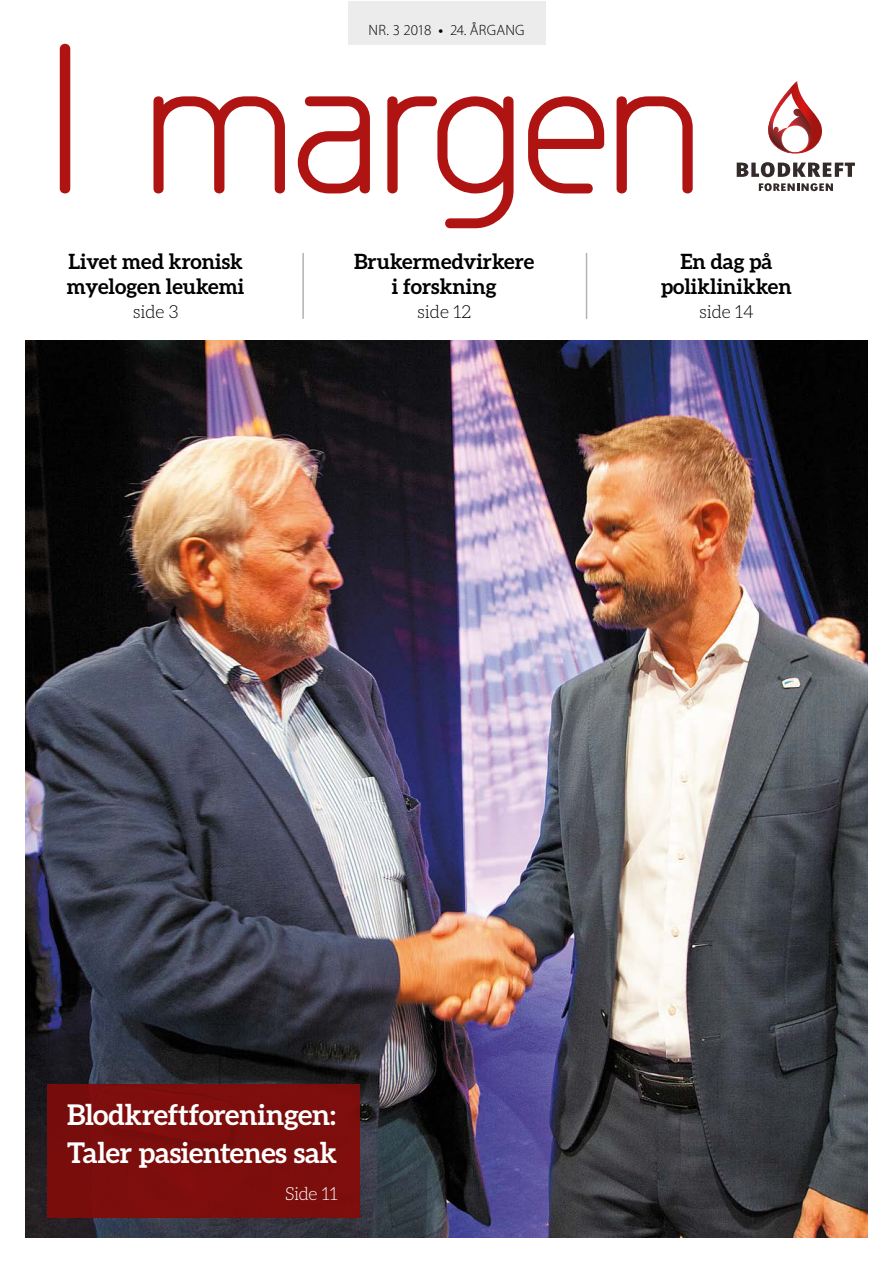
<style>
.page{position:relative;width:893px;height:1263px;background:#fff}
.page>*{position:absolute;margin:0;border:0;box-sizing:border-box;transform-origin:0 0}
.t1{font:700 28.5px/37.5px "Aleo";letter-spacing:-.005em;color:#fff}
.t2{font:700 21px/25.2px "Aleo";color:#000;text-align:center}
.t3{font:300 18px "Aleo";color:#000}
.t4{font:300 18px "Aleo";letter-spacing:-.025em;color:#fff}
.t5{font:300 15px "Myriad Pro";letter-spacing:.015em;color:#000}
.s1{font-weight:600}
</style>
<div class="page">
<div style="left:348px;top:1px;width:197px;height:44px;background:#ececec"></div>
<svg style="left:617px;top:96px;width:76px;height:97px"></svg>
<svg style="left:528px;top:96px;width:76px;height:97px"></svg>
<svg style="left:387px;top:96px;width:126px;height:132px"></svg>
<svg style="left:153px;top:96px;width:132px;height:97px"></svg>
<svg style="left:60px;top:44px;width:10px;height:149px"></svg>
<svg style="left:298px;top:96px;width:72px;height:97px"></svg>
<svg style="left:737px;top:81px;width:118px;height:96px"></svg>
<svg style="left:759px;top:183px;width:74px;height:8px"></svg>
<hr style="left:302px;top:254px;width:2px;height:64px;background:#b1b2b3">
<hr style="left:586px;top:254px;width:1px;height:64px;background:#b1b2b3">
<img style="left:26px;top:340px;width:841px;height:897px">
<div style="left:47px;top:1084px;width:313px;height:134px;background:#7d0e0c"></div>
<p class="t2" style="left:67px;top:248px;width:179px;text-align:left">Livet med kronisk myelogen leukemi</p>
<p class="t3" style="left:133px;top:302px;width:47px">side 3</p>
<p class="t5" style="left:368px;top:21px;width:158px">NR. 3 2018 <span class="s1">•</span> 24. ÅRGANG</p>
<p class="t2" style="left:354px;top:248px;width:182px">Brukermedvirkere i forskning</p>
<p class="t3" style="left:417px;top:302px;width:56px">side 12</p>
<p class="t2" style="left:661px;top:248px;width:132px">En dag på poliklinikken</p>
<p class="t3" style="left:699px;top:302px;width:56px">side 14</p>
<h1 class="t1" style="left:67px;top:1095px;width:271px">Blodkreftforeningen:<br>Taler pasientenes sak</h1>
<p class="t4" style="left:285px;top:1184px;width:54px">Side 11</p>
</div>
